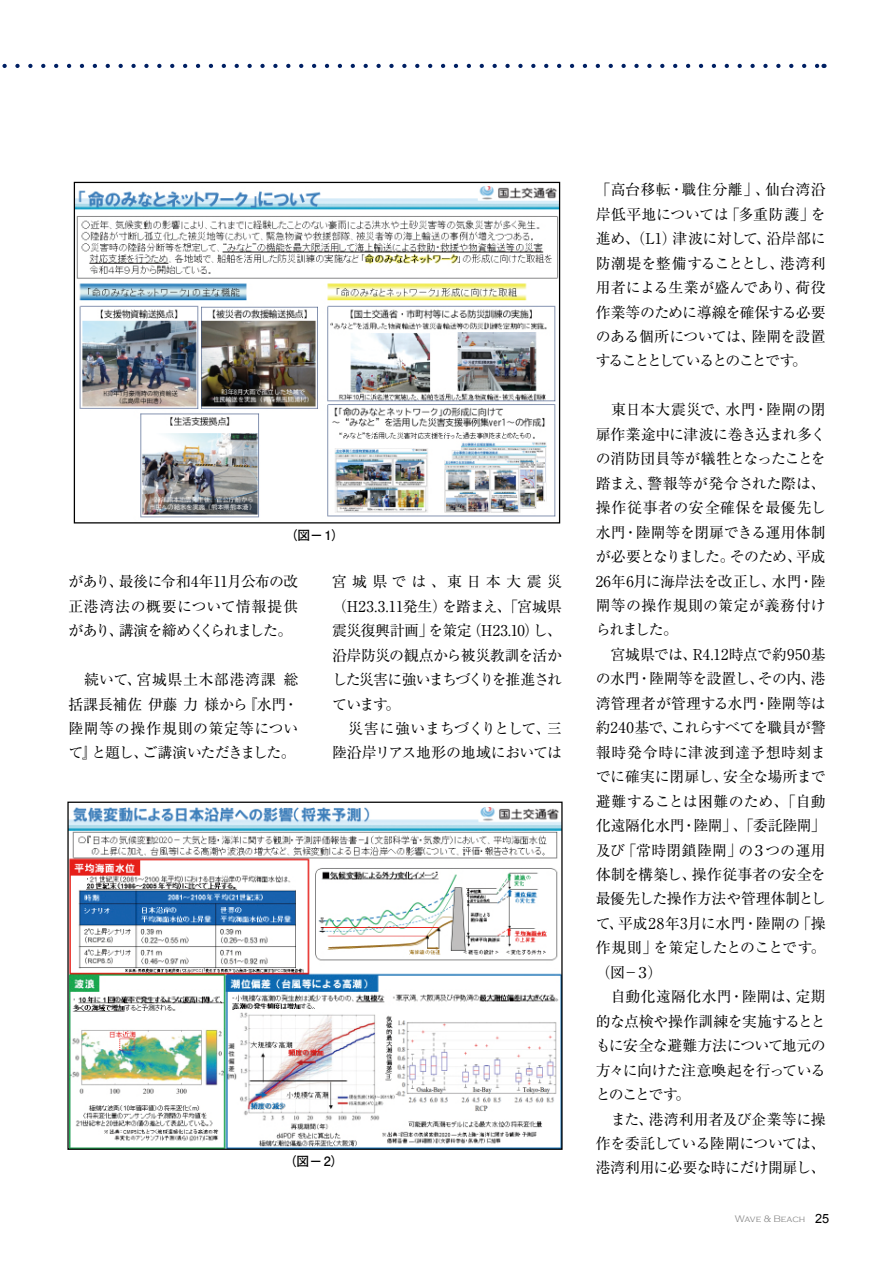
<style>
.page{position:relative;width:893px;height:1263px;background:#fff}
.page>*{position:absolute;margin:0;border:0;box-sizing:border-box;transform-origin:0 0}
.t1{font:14.85px/24.5px "Ryumin Pro";letter-spacing:-.02em;color:#000;text-align:justify}
.t2{font:700 12.75px "Futo Go B101 Pro";color:#000}
.t3{font:300 9.6px "Copperplate Gothic";color:#898989}
.s1{font-family:"Arial";font-weight:400;font-size:12.75px;color:#000}
</style>
<div class="page">
<svg style="left:2px;top:64px;width:815px;height:4px"></svg>
<img style="left:76px;top:187px;width:482px;height:331px">
<img style="left:69px;top:807px;width:492px;height:341px">
<p class="t2" style="left:285px;top:525px;width:61px">（図－1）</p>
<p class="t1" style="left:68px;top:568px;width:232px">があり、最後に令和4年11月公布の改正港湾法の概要について情報提供があり、講演を締めくくられました。</p>
<p class="t1" style="left:68px;top:666px;width:232px">　続いて、宮城県土木部港湾課 総括課長補佐 伊藤 力 様から『水門・陸閘等の操作規則の策定等について』と題し、ご講演いただきました。</p>
<p class="t1" style="left:332px;top:568px;width:232px;text-align:left">宮城県では、東日本大震災（H23.3.11発生）を踏まえ、「宮城県震災復興計画」を策定（H23.10）し、沿岸防災の観点から被災教訓を活かした災害に強いまちづくりを推進されています。<br>　災害に強いまちづくりとして、三陸沿岸リアス地形の地域においては</p>
<p class="t2" style="left:284px;top:1151px;width:61px">（図－2）</p>
<p class="t1" style="left:596px;top:176px;width:232px">「高台移転・職住分離」、仙台湾沿岸低平地については「多重防護」を進め、（L1）津波に対して、沿岸部に防潮堤を整備することとし、港湾利用者による生業が盛んであり、荷役作業等のために導線を確保する必要のある個所については、陸閘を設置することとしているとのことです。</p>
<p class="t1" style="left:596px;top:397px;width:232px;text-align:left">　東日本大震災で、水門・陸閘の閉扉作業途中に津波に巻き込まれ多くの消防団員等が犠牲となったことを踏まえ、警報等が発令された際は、操作従事者の安全確保を最優先し水門・陸閘等を閉扉できる運用体制が必要となりました。そのため、平成<br>26年6月に海岸法を改正し、水門・陸閘等の操作規則の策定が義務付けられました。<br>　宮城県では、R4.12時点で約950基の水門・陸閘等を設置し、その内、港湾管理者が管理する水門・陸閘等は約240基で、これらすべてを職員が警報時発令時に津波到達予想時刻までに確実に閉扉し、安全な場所まで避難することは困難のため、「自動化遠隔化水門・陸閘」、「委託陸閘」及び「常時閉鎖陸閘」の３つの運用体制を構築し、操作従事者の安全を最優先した操作方法や管理体制として、平成28年3月に水門・陸閘の「操作規則」を策定したとのことです。（図－３）<br>　自動化遠隔化水門・陸閘は、定期的な点検や操作訓練を実施するとともに安全な避難方法について地元の方々に向けた注意喚起を行っているとのことです。<br>　また、港湾利用者及び企業等に操作を委託している陸閘については、港湾利用に必要な時にだけ開扉し、</p>
<p class="t3" style="left:735px;top:1213px;width:96px">Wave &amp; Beach <span class="s1">25</span></p>
</div>
